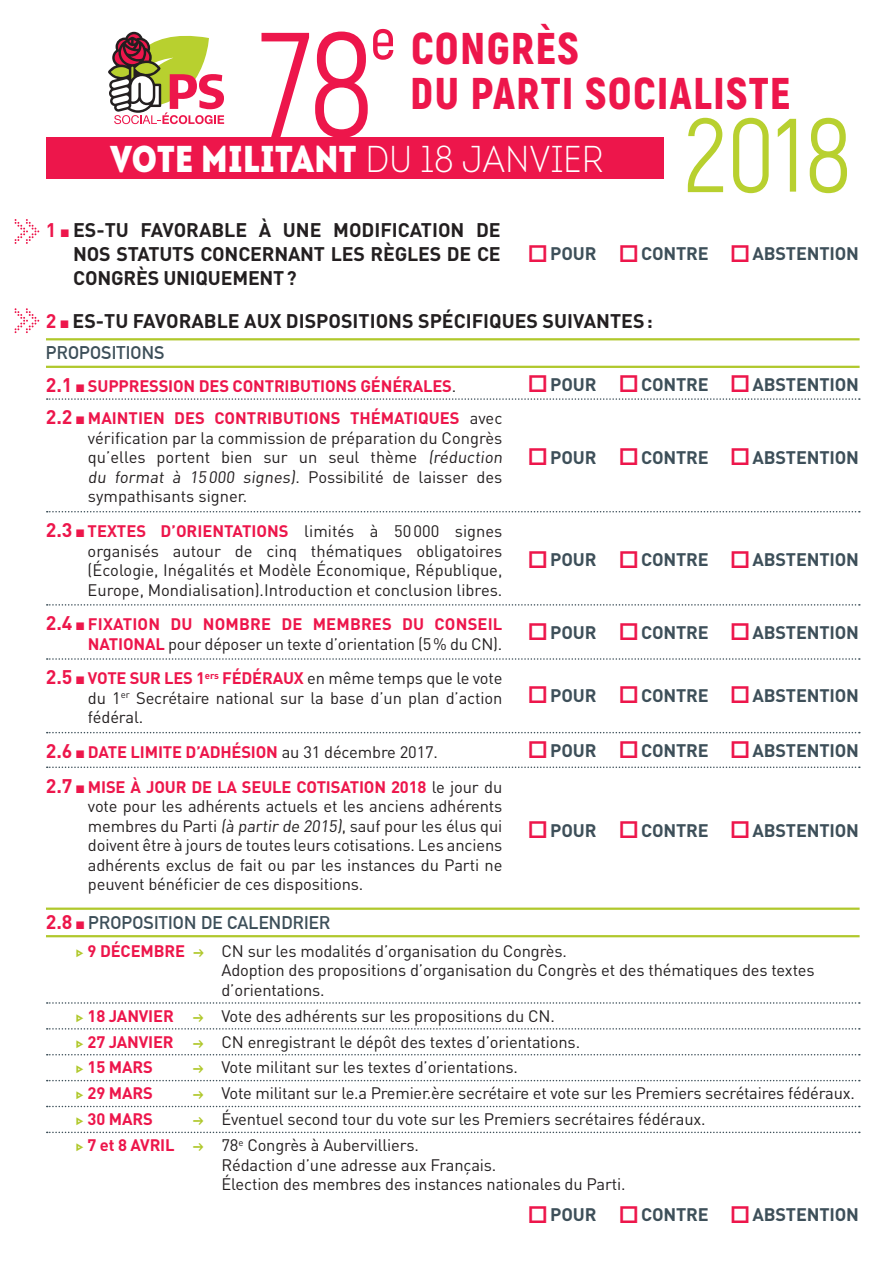
<style>
.page{position:relative;width:893px;height:1263px;background:#fff}
.page>*{position:absolute;margin:0;border:0;box-sizing:border-box;transform-origin:0 0}
.t1{font:104.7px "Akrobat";color:#b8d02f}
.t2{font:600 56.1px "Akrobat";color:#ed164b}
.t3{font:900 44.4px/45px "Akrobat";letter-spacing:.03em;color:#ed164b}
.t4{font:37.35px "Intro Cond Black Free";letter-spacing:.01em;color:#fff}
.t5{font:700 19.5px/24px "DIN";letter-spacing:-.01em;color:#231f20;text-align:justify}
.t6{font:700 18px "DIN";letter-spacing:-.01em;color:#3d4f59}
.t7{font:700 18px "DIN Alternate";letter-spacing:.01em;color:#3d4f59}
.t8{font:16.5px/19.5px "DIN";letter-spacing:-.01em;color:#231f20}
.t9{font:700 16.5px/32.5px "DIN";letter-spacing:-.01em;color:#ed164b}
.t10{font:700 16.5px/19.5px "DIN";letter-spacing:.01em;color:#ed164b;text-align:right}
.s1{font-family:"Intro Cond Light Free"}
.s2{color:#ed164b}
.s3{font-family:"Ludwig Pro";font-weight:900;font-size:16.5px;color:#ed164b}
.s4{font-family:"Ludwig Pro";font-weight:400;font-size:27px;color:#ed164b}
.s5{font-size:19.5px}
.s6{font-family:"Ludwig Pro";font-weight:900}
.s7{font-weight:400;color:#231f20}
.s8{font-weight:700;font-size:19.5px;color:#ed164b}
.s9{font-family:"Ludwig Pro";font-weight:900;color:#ed164b}
.s10{font-weight:700;color:#ed164b}
.s11{font-family:"DIN";font-size:19.5px;color:#ed164b}
.s12{font-family:"Ludwig Pro";font-weight:900;color:#b0c82c}
</style>
<div class="page">
<svg style="left:15px;top:219px;width:24px;height:25px"></svg>
<hr style="left:46px;top:366px;width:814px;height:2px;background:#b0c82c">
<hr style="left:46px;top:338px;width:814px;height:2px;background:#b0c82c">
<svg style="left:47px;top:398px;width:813px;height:2px"></svg>
<svg style="left:47px;top:511px;width:813px;height:1px"></svg>
<svg style="left:47px;top:604px;width:813px;height:2px"></svg>
<svg style="left:47px;top:658px;width:813px;height:2px"></svg>
<svg style="left:47px;top:732px;width:813px;height:1px"></svg>
<svg style="left:47px;top:766px;width:813px;height:2px"></svg>
<hr style="left:46px;top:935px;width:814px;height:2px;background:#b0c82c">
<hr style="left:46px;top:907px;width:814px;height:3px;background:#b0c82c">
<svg style="left:47px;top:1002px;width:813px;height:2px"></svg>
<svg style="left:47px;top:1028px;width:813px;height:1px"></svg>
<svg style="left:47px;top:1054px;width:813px;height:1px"></svg>
<svg style="left:47px;top:1080px;width:813px;height:1px"></svg>
<svg style="left:47px;top:1106px;width:813px;height:1px"></svg>
<svg style="left:47px;top:1131px;width:813px;height:2px"></svg>
<svg style="left:108px;top:31px;width:116px;height:93px"></svg>
<svg style="left:261px;top:32px;width:107px;height:105px"></svg>
<div style="left:46px;top:137px;width:617px;height:42px;background:#ed164b"></div>
<svg style="left:15px;top:308px;width:24px;height:25px"></svg>
<h3 class="t3" style="left:410px;top:25px;width:382px">CONGRÈS<br>DU PARTI SOCIALISTE</h3>
<h3 class="t4" style="left:110px;top:133px;width:494px">VOTE MILITANT <span class="s1">DU 18 JANVIER</span></h3>
<h2 class="t2" style="left:370px;top:5px;width:27px">e</h2>
<h1 class="t1" style="left:684px;top:93px;width:169px">2018</h1>
<p class="t5" style="left:73px;top:217px;width:429px;text-indent:-27px"><span class="s2">1</span> <span class="s3">◼</span> ES-TU FAVORABLE À UNE MODIFICATION DE NOS STATUTS CONCERNANT LES RÈGLES DE CE CONGRÈS UNIQUEMENT?</p>
<p class="t5" style="left:46px;top:308px;width:608px"><span class="s2">2</span> <span class="s3">◼</span> ES-TU FAVORABLE AUX DISPOSITIONS SPÉCIFIQUES SUIVANTES :</p>
<p class="t6" style="left:530px;top:242px;width:331px"><span class="s4">□</span> POUR <span class="s4">□</span> CONTRE <span class="s4">□</span> ABSTENTION</p>
<p class="t7" style="left:46px;top:343px;width:120px">PROPOSITIONS</p>
<p class="t9" style="left:46px;top:369px;width:458px"><span class="s5">2.1</span> <span class="s6">◼</span> SUPPRESSION DES CONTRIBUTIONS GÉNÉRALES<span class="s7">.<br></span><span class="s5">2.2</span> <span class="s6">◼</span> MAINTIEN DES CONTRIBUTIONS THÉMATIQUES <span class="s7">avec</span></p>
<p class="t8" style="left:88px;top:428px;width:418px">vérification par la commission de préparation du Congrès qu’elles portent bien sur un seul thème (réduction du format à 15000 signes). Possibilité de laisser des sympathisants signer.</p>
<p class="t8" style="left:88px;top:521px;width:416px;text-align:justify;text-indent:-42px"><span class="s8">2.3</span> <span class="s9">◼</span> <span class="s10">TEXTES D’ORIENTATIONS</span> limités à 50000 signes organisés autour de cinq thématiques obligatoires (Écologie, Inégalités et Modèle Économique, République, Europe, Mondialisation).Introduction et conclusion libres.</p>
<p class="t10" style="left:46px;top:614px;width:458px"><span class="s5">2.4</span> <span class="s6">◼</span> FIXATION DU NOMBRE DE MEMBRES DU CONSEIL<br>NATIONAL <span class="s7">pour déposer un texte d’orientation (5% du CN).</span></p>
<p class="t8" style="left:88px;top:668px;width:416px;text-align:justify;text-indent:-42px"><span class="s8">2.5</span> <span class="s9">◼</span> <span class="s10">VOTE SUR LES 1</span><sup>ers</sup> <span class="s10">FÉDÉRAUX</span> en même temps que le vote du 1<sup>er</sup> Secrétaire national sur la base d’un plan d’action fédéral.</p>
<p class="t9" style="left:46px;top:734px;width:458px;line-height:34.7px"><span class="s5">2.6</span> <span class="s6">◼</span> DATE LIMITE D’ADHÉSION <span class="s7">au 31 décembre 2017.<br></span><span class="s5">2.7</span> <span class="s6">◼</span> MISE À JOUR DE LA SEULE COTISATION 2018 <span class="s7">le jour du</span></p>
<p class="t8" style="left:88px;top:796px;width:416px;text-align:justify">vote pour les adhérents actuels et les anciens adhérents membres du Parti (à partir de 2015), sauf pour les élus qui doivent être à jours de toutes leurs cotisations. Les anciens adhérents exclus de fait ou par les instances du Parti ne peuvent bénéficier de ces dispositions.</p>
<p class="t6" style="left:530px;top:372px;width:331px"><span class="s4">□</span> POUR <span class="s4">□</span> CONTRE <span class="s4">□</span> ABSTENTION</p>
<p class="t6" style="left:530px;top:445px;width:331px"><span class="s4">□</span> POUR <span class="s4">□</span> CONTRE <span class="s4">□</span> ABSTENTION</p>
<p class="t6" style="left:530px;top:548px;width:331px"><span class="s4">□</span> POUR <span class="s4">□</span> CONTRE <span class="s4">□</span> ABSTENTION</p>
<p class="t6" style="left:530px;top:620px;width:331px"><span class="s4">□</span> POUR <span class="s4">□</span> CONTRE <span class="s4">□</span> ABSTENTION</p>
<p class="t6" style="left:530px;top:683px;width:331px"><span class="s4">□</span> POUR <span class="s4">□</span> CONTRE <span class="s4">□</span> ABSTENTION</p>
<p class="t6" style="left:530px;top:738px;width:331px"><span class="s4">□</span> POUR <span class="s4">□</span> CONTRE <span class="s4">□</span> ABSTENTION</p>
<p class="t6" style="left:530px;top:818px;width:331px"><span class="s4">□</span> POUR <span class="s4">□</span> CONTRE <span class="s4">□</span> ABSTENTION</p>
<p class="t7" style="left:46px;top:912px;width:286px"><span class="s11">2.8</span> <span class="s3">◼</span> PROPOSITION DE CALENDRIER</p>
<p class="t8" style="left:221px;top:941px;width:595px;text-indent:-146px"><span class="s12">▷</span> <span class="s10">9 DÉCEMBRE</span> <span class="s12">→</span> CN sur les modalités d’organisation du Congrès.<br>Adoption des propositions d’organisation du Congrès et des thématiques des textes d’orientations.</p>
<p class="t8" style="left:76px;top:1002px;width:506px;line-height:25.8px"><span class="s12">▷</span> <span class="s10">18 JANVIER</span> <span class="s12">→</span> Vote des adhérents sur les propositions du CN.<br><span class="s12">▷</span> <span class="s10">27 JANVIER</span> <span class="s12">→</span> CN enregistrant le dépôt des textes d’orientations. <span class="s12">▷</span> <span class="s10">15 MARS</span></p>
<p class="t8" style="left:193px;top:1057px;width:327px"><span class="s12">→</span> Vote militant sur les textes d’orientations.</p>
<p class="t9" style="left:76px;top:1076px;width:79px"><span class="s12">▷</span> 29 MARS</p>
<p class="t8" style="left:193px;top:1083px;width:663px"><span class="s12">→</span> Vote militant sur le.a Premier.ère secrétaire et vote sur les Premiers secrétaires fédéraux.</p>
<p class="t9" style="left:76px;top:1102px;width:79px"><span class="s12">▷</span> 30 MARS</p>
<p class="t8" style="left:76px;top:1106px;width:631px;line-height:26px;text-indent:117px"><span class="s12">→</span> Éventuel second tour du vote sur les Premiers secrétaires fédéraux. <span class="s12">▷</span> <span class="s10">7 et 8 AVRIL</span> <span class="s12">→</span> 78<sup>e</sup> Congrès à Aubervilliers.</p>
<p class="t8" style="left:221px;top:1154px;width:406px">Rédaction d’une adresse aux Français.<br>Élection des membres des instances nationales du Parti.</p>
<p class="t6" style="left:530px;top:1203px;width:331px"><span class="s4">□</span> POUR <span class="s4">□</span> CONTRE <span class="s4">□</span> ABSTENTION</p>
</div>
